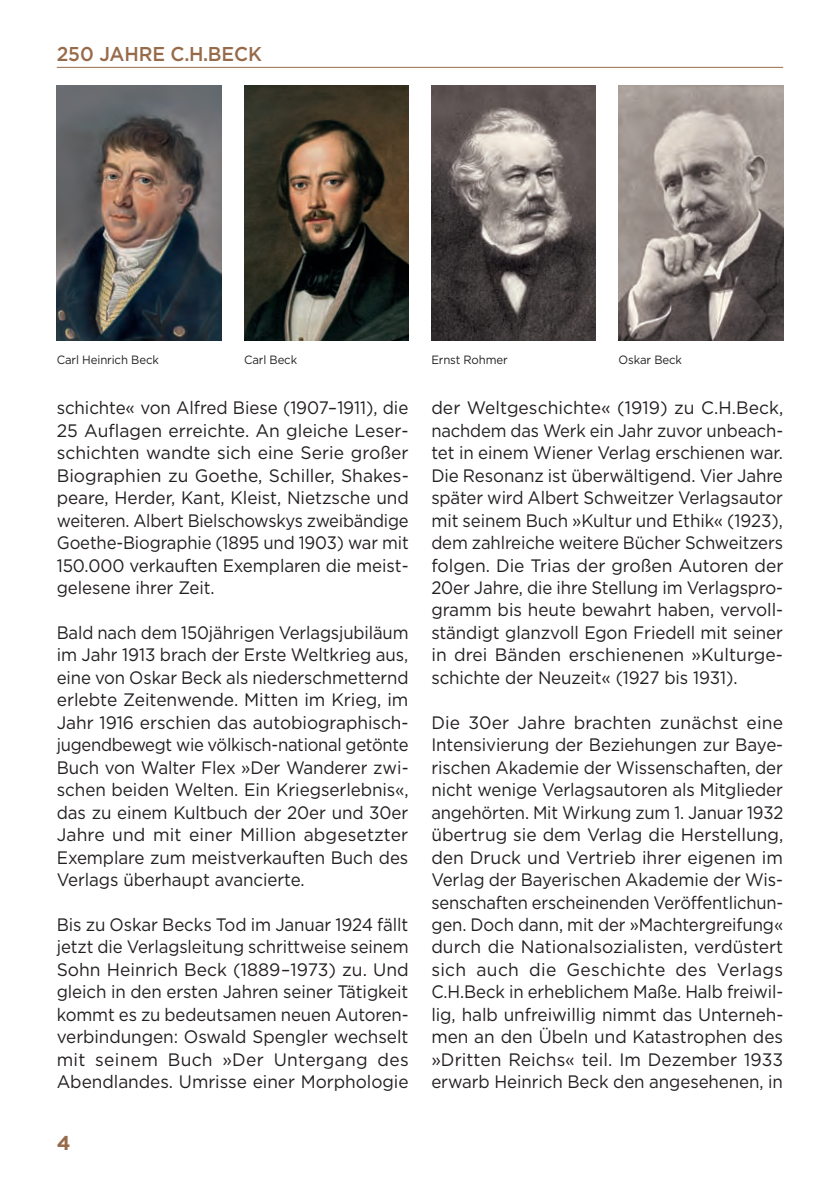
<style>
.page{position:relative;width:840px;height:1191px;background:#fff}
.page>*{position:absolute;margin:0;border:0;box-sizing:border-box;transform-origin:0 0}
.t1{font:500 20px "Gotham";letter-spacing:-.005em;color:#976b4a;scale:.95 1}
.t2{font:700 20px "Gotham";color:#976b4a}
.t3{font:18px/22.4px "Gotham";letter-spacing:-.005em;color:#231f20;text-align:justify}
.t4{font:18px/22.4px "Gotham";letter-spacing:-.005em;color:#231f20;text-align:justify;scale:.94 1}
.t5{font:18px/22.4px "Gotham";letter-spacing:-.005em;color:#231f20;text-align:justify;scale:.93 1}
.t6{font:12px "Gotham";letter-spacing:-.01em;color:#231f20;scale:.95 1}
</style>
<div class="page">
<hr style="left:57px;top:67px;width:725px;height:1px;background:#976b4a">
<img style="left:618px;top:85px;width:164px;height:255px">
<img style="left:244px;top:85px;width:164px;height:255px">
<img style="left:57px;top:85px;width:164px;height:255px">
<img style="left:431px;top:85px;width:164px;height:255px">
<p class="t1" style="left:57px;top:41px;width:217px">250 JAHRE C.H.BECK</p>
<p class="t6" style="left:57px;top:352px;width:109px">Carl Heinrich Beck</p>
<p class="t6" style="left:244px;top:352px;width:57px">Carl Beck</p>
<p class="t6" style="left:431px;top:352px;width:82px">Ernst Rohmer</p>
<p class="t6" style="left:618px;top:352px;width:68px">Oskar Beck</p>
<p class="t4" style="left:57px;top:396px;width:376px">schichte« von Alfred Biese (1907–1911), die 25 Auflagen erreichte. An gleiche Leser&shy;schichten wandte sich eine Serie großer Biographien zu Goethe, Schiller, Shakes&shy;peare, Herder, Kant, Kleist, Nietzsche und weiteren. Albert Bielschowskys zweibändige Goethe-Biographie (1895 und 1903) war mit 150.000 verkauften Exemplaren die meist&shy;gelesene ihrer Zeit.</p>
<p class="t5" style="left:57px;top:621px;width:380px">Bald nach dem 150jährigen Verlagsjubiläum im Jahr 1913 brach der Erste Weltkrieg aus, eine von Oskar Beck als niederschmetternd erlebte Zeitenwende. Mitten im Krieg, im Jahr 1916 erschien das autobiographisch&shy;jugendbewegt wie völkisch-national getönte Buch von Walter Flex »Der Wanderer zwi&shy;schen beiden Welten. Ein Kriegserlebnis«, das zu einem Kultbuch der 20er und 30er Jahre und mit einer Million abgesetzter Exemplare zum meistverkauften Buch des Verlags überhaupt avancierte.</p>
<p class="t4" style="left:57px;top:913px;width:376px">Bis zu Oskar Becks Tod im Januar 1924 fällt jetzt die Verlagsleitung schrittweise seinem Sohn Heinrich Beck (1889–1973) zu. Und gleich in den ersten Jahren seiner Tätigkeit kommt es zu bedeutsamen neuen Autoren&shy;verbindungen: Oswald Spengler wechselt mit seinem Buch »Der Untergang des Abendlandes. Umrisse einer Morphologie</p>
<p class="t3" style="left:431px;top:396px;width:353px">der Weltgeschichte« (1919) zu C.H.Beck, nachdem das Werk ein Jahr zuvor unbeach&shy;tet in einem Wiener Verlag erschienen war.<br>Die Resonanz ist überwältigend. Vier Jahre später wird Albert Schweitzer Verlagsautor mit seinem Buch »Kultur und Ethik« (1923), dem zahlreiche weitere Bücher Schweitzers folgen. Die Trias der großen Autoren der 20er Jahre, die ihre Stellung im Verlagspro&shy;gramm bis heute bewahrt haben, vervoll&shy;ständigt glanzvoll Egon Friedell mit seiner in drei Bänden erschienenen »Kulturge&shy;schichte der Neuzeit« (1927 bis 1931).</p>
<p class="t3" style="left:431px;top:711px;width:353px">Die 30er Jahre brachten zunächst eine Intensivierung der Beziehungen zur Baye&shy;rischen Akademie der Wissenschaften, der nicht wenige Verlagsautoren als Mitglieder angehörten. Mit Wirkung zum 1. Januar 1932 übertrug sie dem Verlag die Herstellung, den Druck und Vertrieb ihrer eigenen im Verlag der Bayerischen Akademie der Wis&shy;senschaften erscheinenden Veröffentlichun&shy;gen. Doch dann, mit der »Machtergreifung« durch die Nationalsozialisten, verdüstert sich auch die Geschichte des Verlags C.H.Beck in erheblichem Maße. Halb freiwil&shy;lig, halb unfreiwillig nimmt das Unterneh&shy;men an den Übeln und Katastrophen des »Dritten Reichs« teil. Im Dezember 1933 erwarb Heinrich Beck den angesehenen, in</p>
<p class="t2" style="left:57px;top:1130px;width:15px">4</p>
</div>
